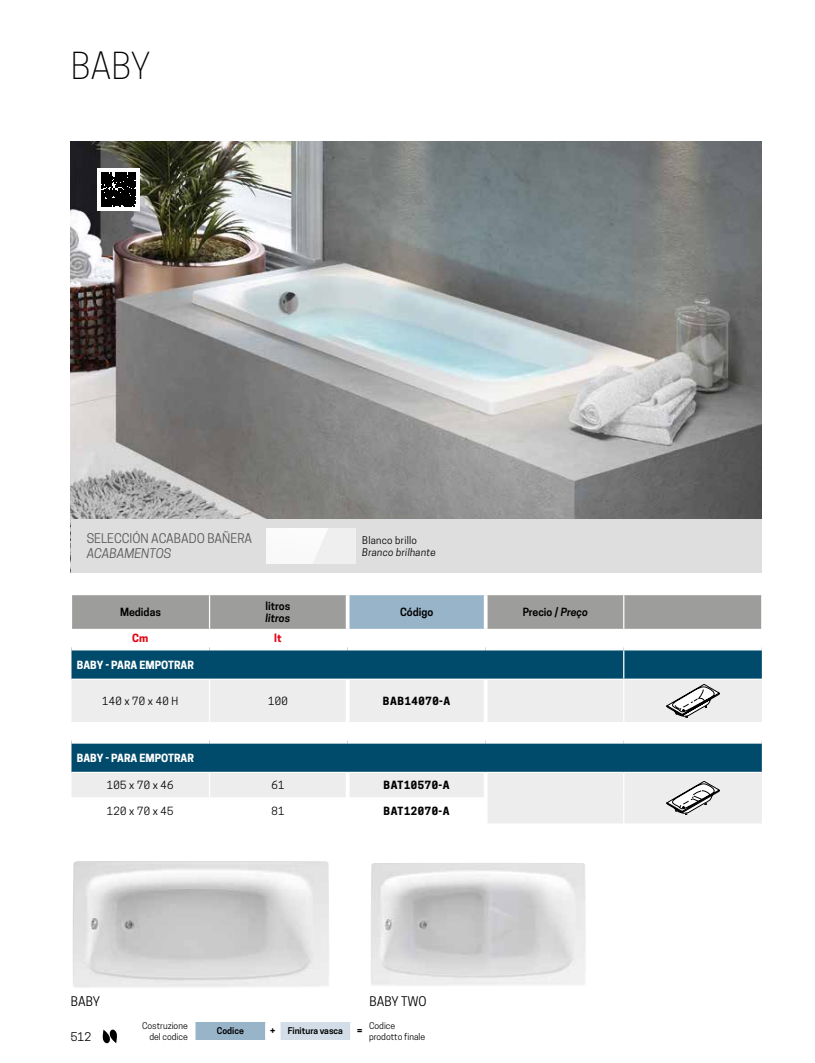
<style>
.page{position:relative;width:815px;height:1063px;background:#fff}
.page>*{position:absolute;margin:0;border:0;box-sizing:border-box;transform-origin:0 0}
.t1{font:300 35px "Novellini";color:#000}
.t2{font:12.5px "Novellini";color:#575756}
.t3{font:12.5px "Novellini";letter-spacing:-.005em;color:#000}
.t4{font:italic 12.5px "Novellini";color:#575756}
.t5{font:11.25px "Novellini";color:#000}
.t6{font:10.62px "Novellini";letter-spacing:.025em;color:#000}
.t7{font:700 10.62px "Novellini";letter-spacing:-.005em;color:#fff}
.t8{font:600 10.62px "Novellini";color:#000}
.t9{font:700 10.62px "Novellini";letter-spacing:.05em;color:#000}
.t10{font:italic 600 10.62px "Novellini";color:#000}
.t11{font:700 10.62px "Novellini";color:#e30613}
.t12{font:italic 10px "Novellini";letter-spacing:.025em;color:#000}
.t13{font:10px "Novellini";letter-spacing:.025em;color:#000}
.t14{font:8.75px/10.5px "Novellini";color:#000;text-align:right}
.t15{font:600 8.75px "Novellini";color:#000}
.t16{font:700 8.75px "Novellini";color:#000}
.s1{font-style:italic}
</style>
<div class="page">
<img style="left:71px;top:142px;width:691px;height:378px">
<div style="left:97px;top:168px;width:43px;height:43px;background:#fff"></div>
<svg style="left:102px;top:172px;width:34px;height:35px"></svg>
<div style="left:71px;top:520px;width:691px;height:53px;background:#dedede"></div>
<img style="left:72px;top:861px;width:257px;height:127px">
<img style="left:371px;top:863px;width:215px;height:123px">
<img style="left:267px;top:529px;width:88px;height:35px">
<div style="left:71px;top:744px;width:691px;height:28px;background:#004b6c"></div>
<svg style="left:72px;top:773px;width:690px;height:50px;fill:#ededed"></svg>
<hr style="left:71px;top:797px;width:139px;height:2px;background:#fff">
<hr style="left:210px;top:797px;width:136px;height:2px;background:#fff">
<svg style="left:209px;top:773px;width:1px;height:50px"></svg>
<hr style="left:349px;top:797px;width:135px;height:2px;background:#fff">
<svg style="left:623px;top:773px;width:1px;height:50px"></svg>
<hr style="left:346px;top:773px;width:3px;height:25px;background:#fff">
<hr style="left:484px;top:773px;width:4px;height:25px;background:#fff">
<hr style="left:346px;top:798px;width:3px;height:25px;background:#fff">
<hr style="left:484px;top:798px;width:4px;height:25px;background:#fff">
<svg style="left:71px;top:595px;width:691px;height:127px"></svg>
<svg style="left:667px;top:781px;width:53px;height:34px"></svg>
<div style="left:195px;top:1022px;width:71px;height:18px;background:#98b4c9"></div>
<div style="left:280px;top:1022px;width:71px;height:18px;background:#d2dde8"></div>
<svg style="left:195px;top:1022px;width:1px;height:18px"></svg>
<svg style="left:265px;top:1022px;width:1px;height:18px"></svg>
<svg style="left:280px;top:1022px;width:1px;height:18px"></svg>
<svg style="left:350px;top:1022px;width:1px;height:18px"></svg>
<svg style="left:102px;top:1030px;width:15px;height:13px"></svg>
<h1 class="t1" style="left:71px;top:46px;width:81px">BABY</h1>
<h2 class="t2" style="left:87px;top:531px;width:167px">SELECCIÓN ACABADO BAÑERA</h2>
<h2 class="t4" style="left:87px;top:546px;width:86px">ACABAMENTOS</h2>
<p class="t13" style="left:362px;top:534px;width:56px">Blanco brillo</p>
<p class="t12" style="left:362px;top:546px;width:75px">Branco brilhante</p>
<p class="t8" style="left:120px;top:606px;width:42px">Medidas</p>
<p class="t8" style="left:266px;top:599px;width:26px">litros</p>
<p class="t10" style="left:266px;top:612px;width:26px">litros</p>
<p class="t8" style="left:400px;top:606px;width:35px">Código</p>
<p class="t8" style="left:523px;top:606px;width:67px">Precio / <span class="s1">Preço</span></p>
<p class="t11" style="left:132px;top:632px;width:17px">Cm</p>
<p class="t11" style="left:274px;top:632px;width:9px">lt</p>
<p class="t7" style="left:77px;top:658px;width:119px">BABY - PARA EMPOTRAR</p>
<p class="t6" style="left:102px;top:695px;width:78px">140 x 70 x 40 H</p>
<p class="t6" style="left:268px;top:695px;width:21px">100</p>
<p class="t9" style="left:383px;top:695px;width:69px">BAB14070-A</p>
<p class="t7" style="left:77px;top:751px;width:119px">BABY - PARA EMPOTRAR</p>
<p class="t6" style="left:107px;top:779px;width:68px">105 x 70 x 46</p>
<p class="t6" style="left:271px;top:779px;width:15px">61</p>
<p class="t9" style="left:384px;top:779px;width:68px">BAT10570-A</p>
<p class="t6" style="left:107px;top:804px;width:68px">120 x 70 x 45</p>
<p class="t6" style="left:271px;top:804px;width:15px">81</p>
<p class="t9" style="left:384px;top:805px;width:68px">BAT12070-A</p>
<h2 class="t3" style="left:71px;top:994px;width:31px">BABY</h2>
<h2 class="t3" style="left:370px;top:994px;width:59px">BABY TWO</h2>
<p class="t14" style="left:369px;top:1021px;width:28px">Codice</p>
<p class="t14" style="left:142px;top:1021px;width:47px">Costruzione del codice</p>
<p class="t15" style="left:217px;top:1026px;width:29px">Codice</p>
<p class="t16" style="left:270px;top:1026px;width:7px">+</p>
<p class="t15" style="left:288px;top:1026px;width:57px">Finitura vasca</p>
<p class="t16" style="left:357px;top:1026px;width:7px">=</p>
<p class="t5" style="left:71px;top:1030px;width:22px">512</p>
<p class="t14" style="left:369px;top:1031px;width:58px">prodotto finale</p>
</div>
